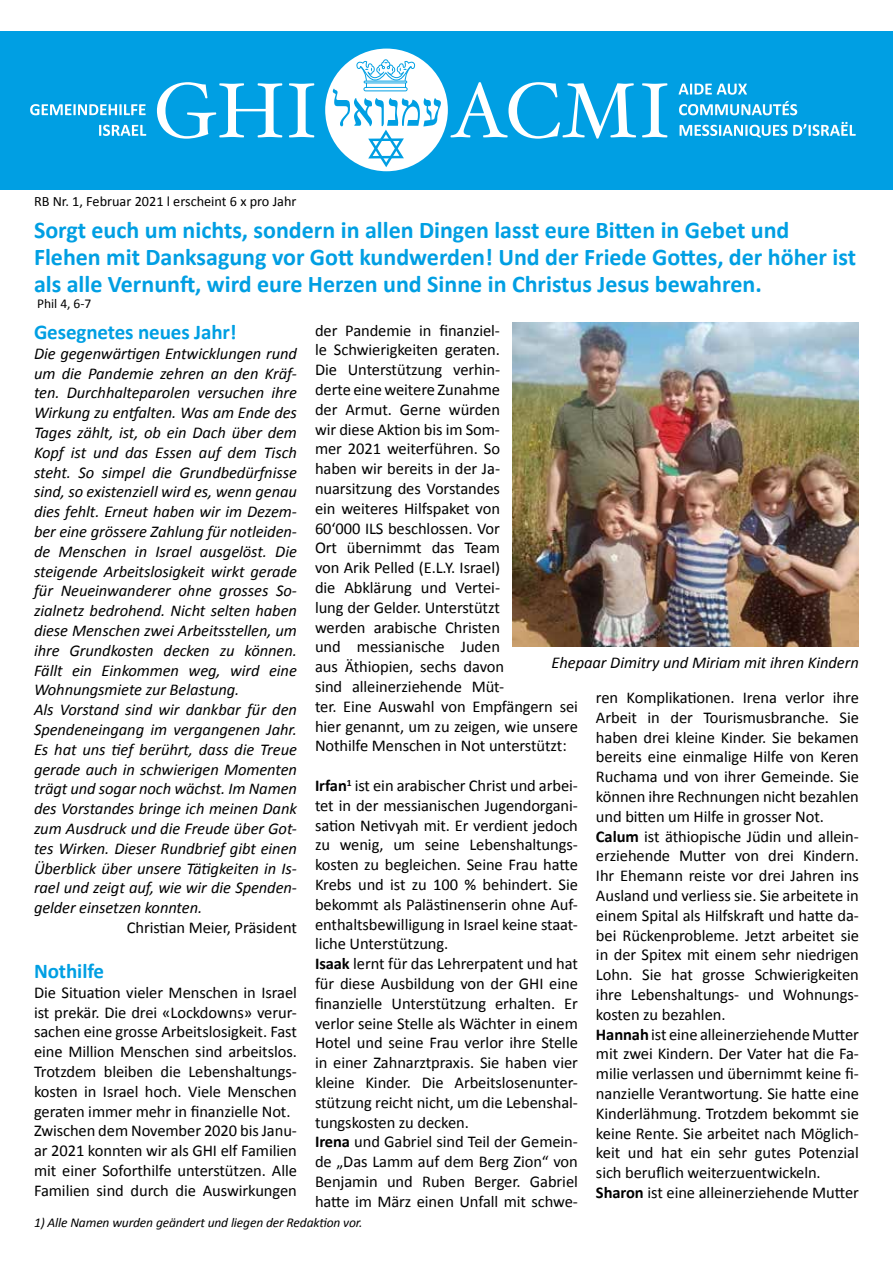
<style>
.page{position:relative;width:893px;height:1263px;background:#fff}
.page>*{position:absolute;margin:0;border:0;box-sizing:border-box;transform-origin:0 0}
.t1{font:700 24px/27px "Calibri";color:#009fe3}
.t2{font:700 21px "Calibri";letter-spacing:-.005em;color:#009fe3}
.t3{font:16.5px/19.8px "Calibri";letter-spacing:-.005em;color:#000}
.t4{font:italic 16.5px/19.8px "Calibri";letter-spacing:-.005em;color:#000}
.t5{font:14.25px "Calibri";color:#000}
.t6{font:italic 13.5px "Calibri";letter-spacing:-.01em;color:#000}
.t7{font:13.5px "Calibri";color:#000}
.s1{font-weight:700}
</style>
<div class="page">
<div style="left:0;top:31px;width:893px;height:158px;background:#009fe3"></div>
<div style="left:325px;top:49px;width:123px;height:122px;background:#fff;border-radius:50%"></div>
<svg style="left:333px;top:59px;width:108px;height:108px"></svg>
<svg style="left:451px;top:82px;width:185px;height:57px"></svg>
<svg style="left:642px;top:83px;width:25px;height:54px"></svg>
<svg style="left:679px;top:84px;width:68px;height:11px"></svg>
<svg style="left:679px;top:101px;width:118px;height:14px"></svg>
<svg style="left:680px;top:122px;width:176px;height:16px"></svg>
<svg style="left:157px;top:82px;width:125px;height:57px"></svg>
<svg style="left:289px;top:83px;width:25px;height:54px"></svg>
<svg style="left:30px;top:104px;width:116px;height:11px"></svg>
<svg style="left:99px;top:125px;width:47px;height:11px"></svg>
<img style="left:513px;top:322px;width:346px;height:325px">
<p class="t5" style="left:34px;top:192px;width:264px">RB Nr. 1, Februar 2021 l erscheint 6 x pro Jahr</p>
<h1 class="t1" style="left:34px;top:215px;width:824px">Sorgt euch um nichts, sondern in allen Dingen lasst eure Bitten in Gebet und<br>Flehen mit Danksagung vor Gott kundwerden! Und der Friede Gottes, der höher ist als alle Vernunft, wird eure Herzen und Sinne in Christus Jesus bewahren.</h1>
<p class="t7" style="left:37px;top:295px;width:56px">Phil 4, 6-7</p>
<p class="t2" style="left:34px;top:319px;width:204px">Gesegnetes neues Jahr!</p>
<p class="t4" style="left:34px;top:343px;width:264px">Die gegenwärtigen Entwicklungen rund um die Pandemie zehren an den Kräf&shy;ten. Durchhalteparolen versuchen ihre Wirkung zu entfalten. Was am Ende des Tages zählt, ist, ob ein Dach über dem Kopf ist und das Essen auf dem Tisch steht. So simpel die Grundbedürfnisse sind, so existenziell wird es, wenn genau dies fehlt. Erneut haben wir im Dezem&shy;ber eine grössere Zahlung für notleiden&shy;de Menschen in Israel ausgelöst. Die steigende Arbeitslosigkeit wirkt gerade für Neueinwanderer ohne grosses So&shy;zialnetz bedrohend. Nicht selten haben diese Menschen zwei Arbeitsstellen, um ihre Grundkosten decken zu können.<br>Fällt ein Einkommen weg, wird eine Wohnungsmiete zur Belastung.<br>Als Vorstand sind wir dankbar für den Spendeneingang im vergangenen Jahr.<br>Es hat uns tief berührt, dass die Treue gerade auch in schwierigen Momenten trägt und sogar noch wächst. Im Namen des Vorstandes bringe ich meinen Dank zum Ausdruck und die Freude über Got&shy;tes Wirken. Dieser Rundbrief gibt einen Überblick über unsere Tätigkeiten in Is&shy;rael und zeigt auf, wie wir die Spenden&shy;gelder einsetzen konnten.</p>
<p class="t3" style="left:127px;top:917px;width:172px">Christian Meier, Präsident</p>
<p class="t2" style="left:34px;top:958px;width:72px">Nothilfe</p>
<p class="t3" style="left:34px;top:982px;width:264px">Die Situation vieler Menschen in Israel ist prekär. Die drei «Lockdowns» verur&shy;sachen eine grosse Arbeitslosigkeit. Fast eine Million Menschen sind arbeitslos.<br>Trotzdem bleiben die Lebenshaltungs&shy;kosten in Israel hoch. Viele Menschen geraten immer mehr in finanzielle Not.<br>Zwischen dem November 2020 bis Janu&shy;ar 2021 konnten wir als GHI elf Familien mit einer Soforthilfe unterstützen. Alle Familien sind durch die Auswirkungen</p>
<p class="t3" style="left:315px;top:319px;width:264px">der Pandemie in finanziel-<br>le Schwierigkeiten geraten.<br>Die Unterstützung verhin-<br>derte eine weitere Zunahme<br>der Armut. Gerne würden<br>wir diese Aktion bis im Som-<br>mer 2021 weiterführen. So<br>haben wir bereits in der Ja&shy;nuarsitzung des Vorstandes<br>ein weiteres Hilfspaket von<br>60‘000 ILS beschlossen. Vor<br>Ort übernimmt das Team<br>von Arik Pelled (E.L.Y. Israel)<br>die Abklärung und Vertei-<br>lung der Gelder. Unterstützt<br>werden arabische Christen<br>und messianische Juden<br>aus Äthiopien, sechs davon<br>sind alleinerziehende Müt-<br>ter. Eine Auswahl von Empfängern sei hier genannt, um zu zeigen, wie unsere<br>Nothilfe Menschen in Not unterstützt:</p>
<p class="t3" style="left:315px;top:775px;width:264px"><span class="s1">Irfan</span><sup>1</sup> ist ein arabischer Christ und arbei&shy;tet in der messianischen Jugendorgani&shy;sation Netivyah mit. Er verdient jedoch zu wenig, um seine Lebenshaltungs&shy;kosten zu begleichen. Seine Frau hatte Krebs und ist zu 100 % behindert. Sie bekommt als Palästinenserin ohne Auf&shy;enthaltsbewilligung in Israel keine staat&shy;liche Unterstützung.<br><span class="s1">Isaak</span> lernt für das Lehrerpatent und hat für diese Ausbildung von der GHI eine finanzielle Unterstützung erhalten. Er verlor seine Stelle als Wächter in einem Hotel und seine Frau verlor ihre Stelle in einer Zahnarztpraxis. Sie haben vier kleine Kinder. Die Arbeitslosenunter&shy;stützung reicht nicht, um die Lebenshal&shy;tungskosten zu decken.<br><span class="s1">Irena</span> und Gabriel sind Teil der Gemein&shy;de „Das Lamm auf dem Berg Zion“ von Benjamin und Ruben Berger. Gabriel hatte im März einen Unfall mit schwe-</p>
<p class="t4" style="left:551px;top:652px;width:309px">Ehepaar Dimitry und Miriam mit ihren Kindern</p>
<p class="t3" style="left:596px;top:687px;width:264px">ren Komplikationen. Irena verlor ihre Arbeit in der Tourismusbranche. Sie haben drei kleine Kinder. Sie bekamen bereits eine einmalige Hilfe von Keren Ruchama und von ihrer Gemeinde. Sie können ihre Rechnungen nicht bezahlen und bitten um Hilfe in grosser Not.<br><span class="s1">Calum</span> ist äthiopische Jüdin und allein&shy;erziehende Mutter von drei Kindern.<br>Ihr Ehemann reiste vor drei Jahren ins Ausland und verliess sie. Sie arbeitete in einem Spital als Hilfskraft und hatte da&shy;bei Rückenprobleme. Jetzt arbeitet sie in der Spitex mit einem sehr niedrigen Lohn. Sie hat grosse Schwierigkeiten ihre Lebenshaltungs- und Wohnungs&shy;kosten zu bezahlen.<br><span class="s1">Hannah</span> ist eine alleinerziehende Mutter mit zwei Kindern. Der Vater hat die Fa&shy;milie verlassen und übernimmt keine fi&shy;nanzielle Verantwortung. Sie hatte eine Kinderlähmung. Trotzdem bekommt sie keine Rente. Sie arbeitet nach Möglich&shy;keit und hat ein sehr gutes Potenzial sich beruflich weiterzuentwickeln.<br><span class="s1">Sharon</span> ist eine alleinerziehende Mutter</p>
<p class="t6" style="left:34px;top:1214px;width:330px">1) Alle Namen wurden geändert und liegen der Redaktion vor.</p>
</div>
